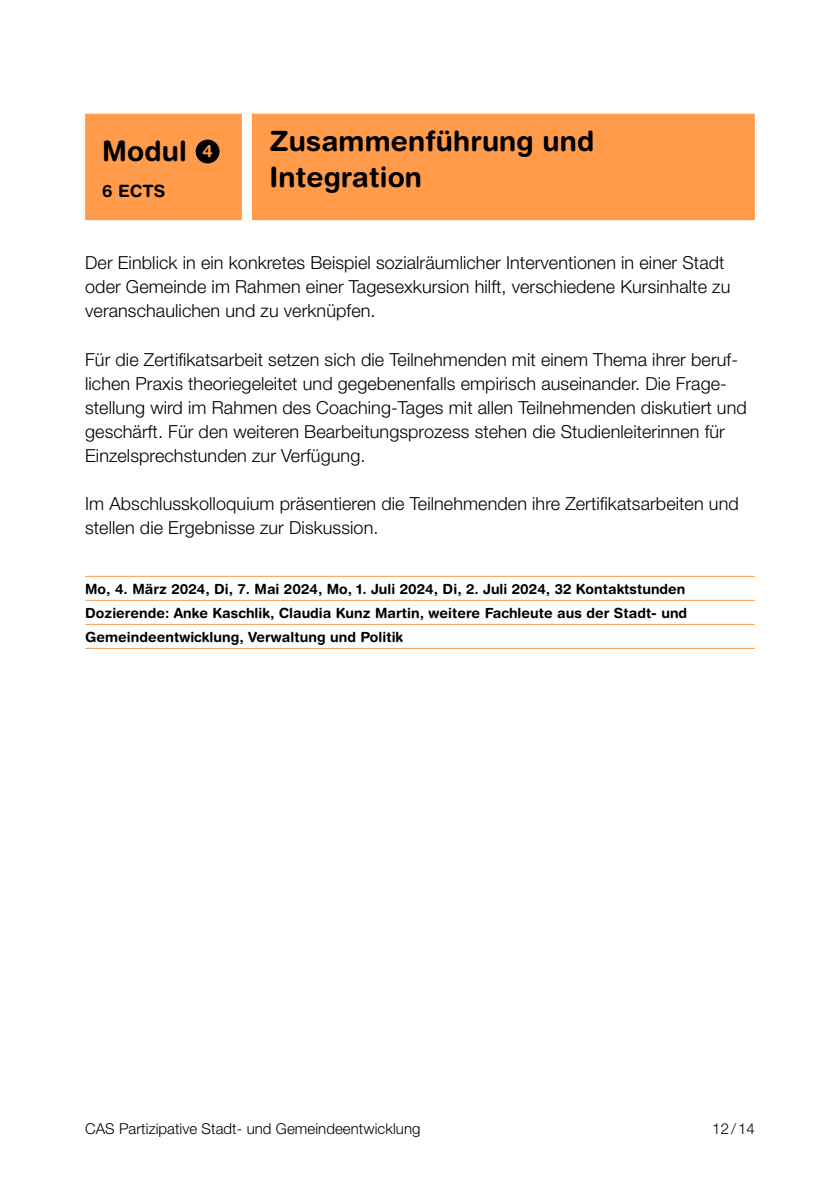
<style>
.page{position:relative;width:840px;height:1191px;background:#fff}
.page>*{position:absolute;margin:0;border:0;box-sizing:border-box;transform-origin:0 0}
.t1{font:700 28px/36px "Helvetica Rounded LT Std";letter-spacing:.005em;color:#000}
.t2{font:300 18px/24px "Helvetica Neue LT Pro";letter-spacing:.005em;color:#000}
.t3{font:700 17px "Helvetica Rounded LT Std";color:#000}
.t4{font:300 15px "Helvetica Neue LT Pro";letter-spacing:.005em;color:#000}
.t5{font:700 14px/24px "Helvetica Rounded LT Std";letter-spacing:.005em;color:#000}
</style>
<div class="page">
<hr style="left:85px;top:576px;width:669px;height:1px;background:#ff9b4b">
<hr style="left:85px;top:600px;width:669px;height:1px;background:#ff9b4b">
<hr style="left:85px;top:624px;width:669px;height:1px;background:#ff9b4b">
<hr style="left:85px;top:648px;width:669px;height:1px;background:#ff9b4b">
<div style="left:85px;top:114px;width:669px;height:106px;background:#ff9b4b"></div>
<div style="left:242px;top:114px;width:10px;height:106px;background:#fff"></div>
<div style="left:195px;top:140px;width:24px;height:23px;background:#000;border-radius:50%"></div>
<h1 class="t1" style="left:102px;top:133px;width:112px">Modul <sup>4</sup></h1>
<p class="t3" style="left:102px;top:181px;width:65px">6 ECTS</p>
<h1 class="t1" style="left:269px;top:123px;width:326px">Zusammenführung und<br>Integration</h1>
<p class="t2" style="left:85px;top:251px;width:646px">Der Einblick in ein konkretes Beispiel sozialräumlicher Interventionen in einer Stadt oder Gemeinde im Rahmen einer Tagesexkursion hilft, verschiedene Kursinhalte zu veranschaulichen und zu verknüpfen.</p>
<p class="t2" style="left:85px;top:347px;width:662px">Für die Zertifikatsarbeit setzen sich die Teilnehmenden mit einem Thema ihrer beruf-- lichen Praxis theoriegeleitet und gegebenenfalls empirisch auseinander. Die Frage&shy;stellung wird im Rahmen des Coaching-Tages mit allen Teilnehmenden diskutiert und geschärft. Für den weiteren Bearbeitungsprozess stehen die Studienleiterinnen für Einzelsprechstunden zur Verfügung.</p>
<p class="t2" style="left:85px;top:491px;width:654px">Im Abschlusskolloquium präsentieren die Teilnehmenden ihre Zertifikatsarbeiten und stellen die Ergebnisse zur Diskussion.</p>
<p class="t5" style="left:85px;top:576px;width:603px">Mo, 4. März 2024, Di, 7. Mai 2024, Mo, 1. Juli 2024, Di, 2. Juli 2024, 32 Kontaktstunden<br>Dozierende: Anke Kaschlik, Claudia Kunz Martin, weitere Fachleute aus der Stadt- und<br>Gemeindeentwicklung, Verwaltung und Politik</p>
<p class="t4" style="left:85px;top:1119px;width:336px">CAS Partizipative Stadt- und Gemeindeentwicklung</p>
<p class="t4" style="left:711px;top:1119px;width:44px">12/14</p>
</div>
